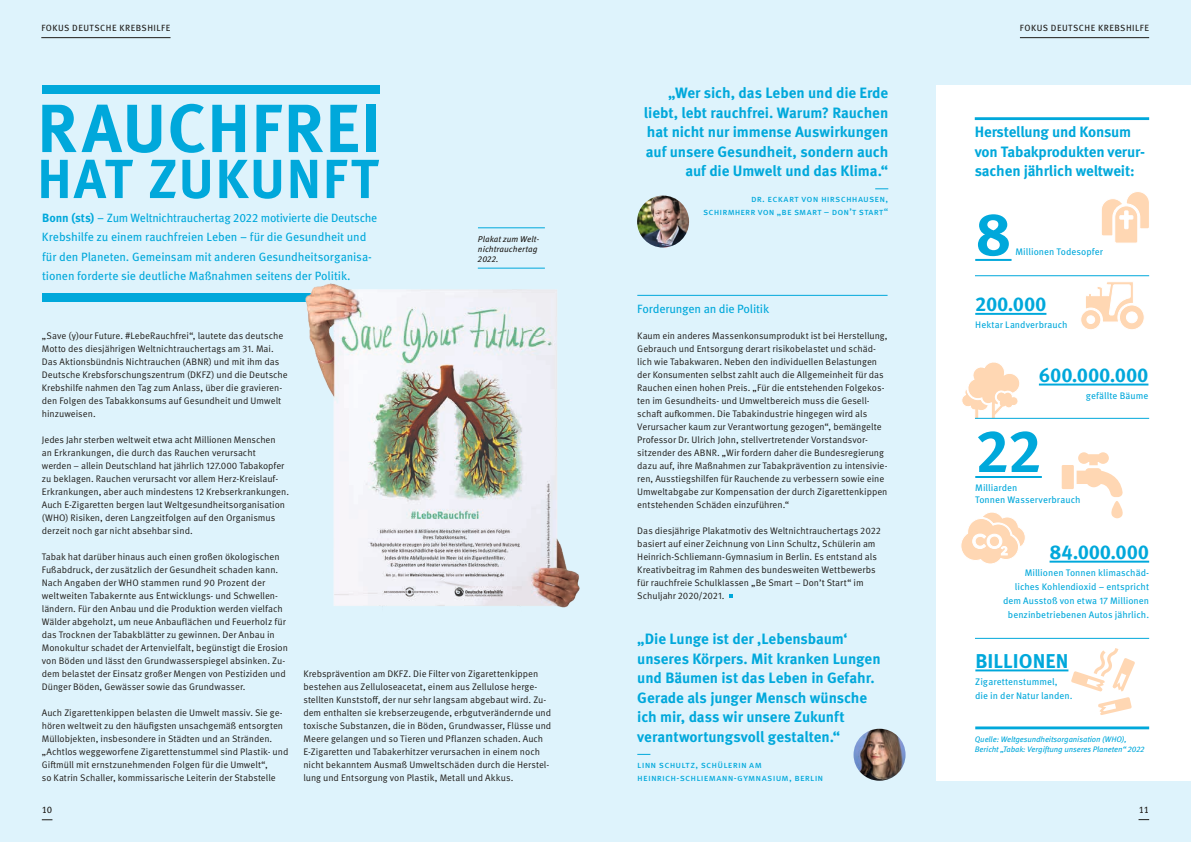
<style>
.page{position:relative;width:1191px;height:842px;background:#def3fc}
.page>*{position:absolute;margin:0;border:0;box-sizing:border-box;transform-origin:0 0}
.t1{font:700 68px "Meta Pro";letter-spacing:.02em;color:#00a8db}
.t2{font:700 60px "Meta Pro";color:#00a8db}
.t3{font:700 55px "Meta Pro";letter-spacing:.025em;color:#00a8db}
.t4{font:700 20px "Meta Pro";letter-spacing:-.01em;color:#00a8db}
.t5{font:700 15px/19.5px "Meta Pro";letter-spacing:-.01em;color:#00a8db}
.t6{font:12px/19.5px "Meta Pro";letter-spacing:-.01em;color:#00a8db}
.t7{font:9.5px/13px "Meta Pro Norm";color:#1f1c19}
.t8{font:9.5px/14px "Meta Pro";letter-spacing:.015em;color:#00a8db}
.t9{font:9.5px "Meta Pro";color:#1f1c19}
.t10{font:9px "Meta Pro";letter-spacing:.05em;color:#1f1c19}
.t11{font:italic 8.5px/10px "Meta Pro";letter-spacing:.005em;color:#1f1c19}
.t12{font:italic 8px/10px "Meta Pro";letter-spacing:-.01em;color:#00a8db}
.s1{font-weight:700}
</style>
<div class="page">
<div style="left:937px;top:85px;width:254px;height:696px;background:#fff"></div>
<hr style="left:1020px;top:37px;width:129px;height:1px;background:#1f1c19">
<hr style="left:41px;top:37px;width:129px;height:1px;background:#1f1c19">
<svg style="left:962px;top:362px;width:58px;height:56px"></svg>
<div style="left:42px;top:293px;width:337px;height:9px;background:#00a8db"></div>
<div style="left:42px;top:85px;width:337px;height:9px;background:#00a8db"></div>
<hr style="left:637px;top:295px;width:250px;height:1px;background:#00a8db">
<svg style="left:729px;top:594px;width:4px;height:3px"></svg>
<svg style="left:637px;top:754px;width:13px;height:1px"></svg>
<svg style="left:875px;top:189px;width:13px;height:1px"></svg>
<img style="left:853px;top:729px;width:52px;height:52px;border-radius:26px">
<img style="left:637px;top:196px;width:52px;height:52px;border-radius:26px">
<hr style="left:975px;top:726px;width:174px;height:3px;background:#00a8db">
<hr style="left:975px;top:313px;width:71px;height:2px;background:#00a8db">
<hr style="left:1039px;top:384px;width:109px;height:1px;background:#00a8db">
<hr style="left:1049px;top:561px;width:100px;height:2px;background:#00a8db">
<hr style="left:975px;top:669px;width:93px;height:2px;background:#00a8db">
<hr style="left:975px;top:259px;width:36px;height:2px;background:#00a8db">
<hr style="left:975px;top:476px;width:66px;height:2px;background:#00a8db">
<hr style="left:975px;top:275px;width:174px;height:1px;background:#00a8db">
<hr style="left:975px;top:418px;width:174px;height:1px;background:#00a8db">
<hr style="left:975px;top:638px;width:174px;height:1px;background:#00a8db">
<hr style="left:974px;top:117px;width:175px;height:3px;background:#00a8db">
<svg style="left:1076px;top:452px;width:47px;height:66px"></svg>
<div style="left:1061px;top:465px;width:12px;height:24px;background:#ffd7b3"></div>
<svg style="left:1081px;top:282px;width:63px;height:48px"></svg>
<svg style="left:961px;top:512px;width:64px;height:52px"></svg>
<svg style="left:1071px;top:648px;width:64px;height:67px"></svg>
<svg style="left:1101px;top:192px;width:48px;height:51px"></svg>
<hr style="left:478px;top:228px;width:67px;height:1px;background:#00a8db">
<img style="left:305px;top:267px;width:275px;height:341px">
<p class="t10" style="left:41px;top:21px;width:131px">FOKUS DEUTSCHE KREBSHILFE</p>
<p class="t10" style="left:1020px;top:21px;width:131px">FOKUS DEUTSCHE KREBSHILFE</p>
<h1 class="t1" style="left:37px;top:75px;width:346px">RAUCHFREI</h1>
<h3 class="t3" style="left:37px;top:136px;width:343px">HAT ZUKUNFT</h3>
<p class="t6" style="left:42px;top:207px;width:337px"><span class="s1">Bonn (sts)</span> – Zum Weltnichtrauchertag 2022 motivierte die Deutsche Krebshilfe zu einem rauchfreien Leben – für die Gesundheit und für den Planeten. Gemeinsam mit anderen Gesundheitsorganisa&shy;tionen forderte sie deutliche Maßnahmen seitens der Politik.</p>
<p class="t11" style="left:478px;top:233px;width:63px">Plakat zum Welt&shy;nichtrauchertag<br>2022.</p>
<p class="t7" style="left:42px;top:328px;width:247px">„Save (y)our Future. #LebeRauchfrei“, lautete das deutsche Motto des diesjährigen Weltnichtrauchertags am 31. Mai.<br>Das Aktionsbündnis Nichtrauchen (ABNR) und mit ihm das Deutsche Krebsforschungszentrum (DKFZ) und die Deutsche Krebshilfe nahmen den Tag zum Anlass, über die gravieren&shy;den Folgen des Tabakkonsums auf Gesundheit und Umwelt hinzuweisen.</p>
<p class="t7" style="left:42px;top:432px;width:249px">Jedes Jahr sterben weltweit etwa acht Millionen Menschen<br>an Erkrankungen, die durch das Rauchen verursacht<br>werden – allein Deutschland hat jährlich 127.000 Tabakopfer zu beklagen. Rauchen verursacht vor allem Herz-Kreislauf-Erkrankungen, aber auch mindestens 12 Krebserkrankungen.<br>Auch E-Zigaretten bergen laut Weltgesundheitsorganisation (WHO) Risiken, deren Langzeitfolgen auf den Organismus derzeit noch gar nicht absehbar sind.</p>
<p class="t7" style="left:42px;top:549px;width:248px">Tabak hat darüber hinaus auch einen großen ökologischen Fußabdruck, der zusätzlich der Gesundheit schaden kann.<br>Nach Angaben der WHO stammen rund 90 Prozent der weltweiten Tabakernte aus Entwicklungs- und Schwellen&shy;ländern. Für den Anbau und die Produktion werden vielfach Wälder abgeholzt, um neue Anbauflächen und Feuerholz für das Trocknen der Tabakblätter zu gewinnen. Der Anbau in Monokultur schadet der Artenvielfalt, begünstigt die Erosion von Böden und lässt den Grundwasserspiegel absinken. Zu&shy;dem belastet der Einsatz großer Mengen von Pestiziden und Dünger Böden, Gewässer sowie das Grundwasser.</p>
<p class="t7" style="left:42px;top:705px;width:248px">Auch Zigarettenkippen belasten die Umwelt massiv. Sie ge&shy;hören weltweit zu den häufigsten unsachgemäß entsorgten Müllobjekten, insbesondere in Städten und an Stränden. „Achtlos weggeworfene Zigarettenstummel sind Plastik- und Giftmüll mit ernstzunehmenden Folgen für die Umwelt“,<br>so Katrin Schaller, kommissarische Leiterin der Stabstelle</p>
<p class="t7" style="left:303px;top:666px;width:249px">Krebsprävention am DKFZ. Die Filter von Zigarettenkippen bestehen aus Zelluloseacetat, einem aus Zellulose herge&shy;stellten Kunststoff, der nur sehr langsam abgebaut wird. Zu&shy;dem enthalten sie krebserzeugende, erbgutverändernde und toxische Substanzen, die in Böden, Grundwasser, Flüsse und Meere gelangen und so Tieren und Pflanzen schaden. Auch E-Zigaretten und Tabakerhitzer verursachen in einem noch nicht bekanntem Ausmaß Umweltschäden durch die Herstel&shy;lung und Entsorgung von Plastik, Metall und Akkus.</p>
<h3 class="t5" style="left:644px;top:82px;width:246px;text-align:right">„Wer sich, das Leben und die Erde liebt, lebt rauchfrei. Warum? Rauchen hat nicht nur immense Auswirkungen auf unsere Gesundheit, sondern auch auf die Umwelt und das Klima.“</h3>
<p class="t8" style="left:703px;top:192px;width:186px;line-height:13px;text-align:right">Dr. Eckart von H irschhausen,<br>Schirmherr von „Be Smart – Don’t Start“</p>
<p class="t6" style="left:637px;top:298px;width:133px">Forderungen an die Politik</p>
<p class="t7" style="left:637px;top:328px;width:252px">Kaum ein anderes Massenkonsumprodukt ist bei Herstellung, Gebrauch und Entsorgung derart risikobelastet und schäd&shy;lich wie Tabakwaren. Neben den individuellen Belastungen der Konsumenten selbst zahlt auch die Allgemeinheit für das Rauchen einen hohen Preis. „Für die entstehenden Folgekos&shy;ten im Gesundheits- und Umweltbereich muss die Gesell&shy;schaft aufkommen. Die Tabakindustrie hingegen wird als Verursacher kaum zur Verantwortung gezogen“, bemängelte Professor Dr. Ulrich John, stellvertretender Vorstandsvor&shy;sitzender des ABNR. „Wir fordern daher die Bundesregierung dazu auf, ihre Maßnahmen zur Tabakprävention zu intensivie&shy;ren, Ausstiegshilfen für Rauchende zu verbessern sowie eine Umweltabgabe zur Kompensation der durch Zigarettenkippen entstehenden Schäden einzuführen.“</p>
<p class="t7" style="left:637px;top:523px;width:245px">Das diesjährige Plakatmotiv des Weltnichtrauchertags 2022 basiert auf einer Zeichnung von Linn Schultz, Schülerin am Heinrich-Schliemann-Gymnasium in Berlin. Es entstand als Kreativbeitrag im Rahmen des bundesweiten Wettbewerbs für rauchfreie Schulklassen „Be Smart – Don’t Start“ im Schuljahr 2020/2021.</p>
<h3 class="t5" style="left:637px;top:628px;width:245px">„Die Lunge ist der ‚Lebensbaum‘ unseres Körpers. Mit kranken Lungen und Bäumen ist das Leben in Gefahr.<br>Gerade als junger Mensch wünsche ich mir, dass wir unsere Zukunft verantwortungsvoll gestalten.“</h3>
<p class="t8" style="left:637px;top:757px;width:188px;line-height:13px">Linn Schultz, Schülerin am<br>H einrich-Schliemann-Gymnasium, Berlin</p>
<h3 class="t5" style="left:974px;top:121px;width:172px">Herstellung und Konsum von Tabakprodukten verur&shy;sachen jährlich weltweit:</h3>
<h2 class="t2" style="left:975px;top:187px;width:38px">8</h2>
<p class="t8" style="left:1015px;top:244px;width:89px">Millionen Todesopfer</p>
<h3 class="t4" style="left:975px;top:289px;width:73px">200.000</h3>
<p class="t8" style="left:975px;top:317px;width:94px">Hektar Landverbrauch</p>
<h3 class="t4" style="left:1039px;top:360px;width:111px">600.000.000</h3>
<p class="t8" style="left:1085px;top:388px;width:64px">gefällte Bäume</p>
<h2 class="t2" style="left:975px;top:404px;width:68px">22</h2>
<p class="t8" style="left:975px;top:481px;width:107px;line-height:12px">Milliarden<br>Tonnen Wasserverbrauch</p>
<h3 class="t4" style="left:1049px;top:537px;width:101px">84.000.000</h3>
<p class="t8" style="left:1003px;top:565px;width:147px;text-align:right">Millionen Tonnen klimaschäd&shy;liches Kohlendioxid – entspricht dem Ausstoß von etwa 17 Millionen benzinbetriebenen Autos jährlich.</p>
<h3 class="t4" style="left:975px;top:645px;width:94px">BILLIONEN</h3>
<p class="t8" style="left:975px;top:674px;width:99px">Zigarettenstummel, die in der Natur landen.</p>
<p class="t12" style="left:975px;top:734px;width:171px">Quelle: Weltgesundheitsorganisation (WHO),<br>Bericht „Tabak: Vergiftung unseres Planeten“ 2022</p>
<p class="t9" style="left:42px;top:802px;width:12px">10</p>
<p class="t9" style="left:1139px;top:802px;width:12px">11</p>
</div>
